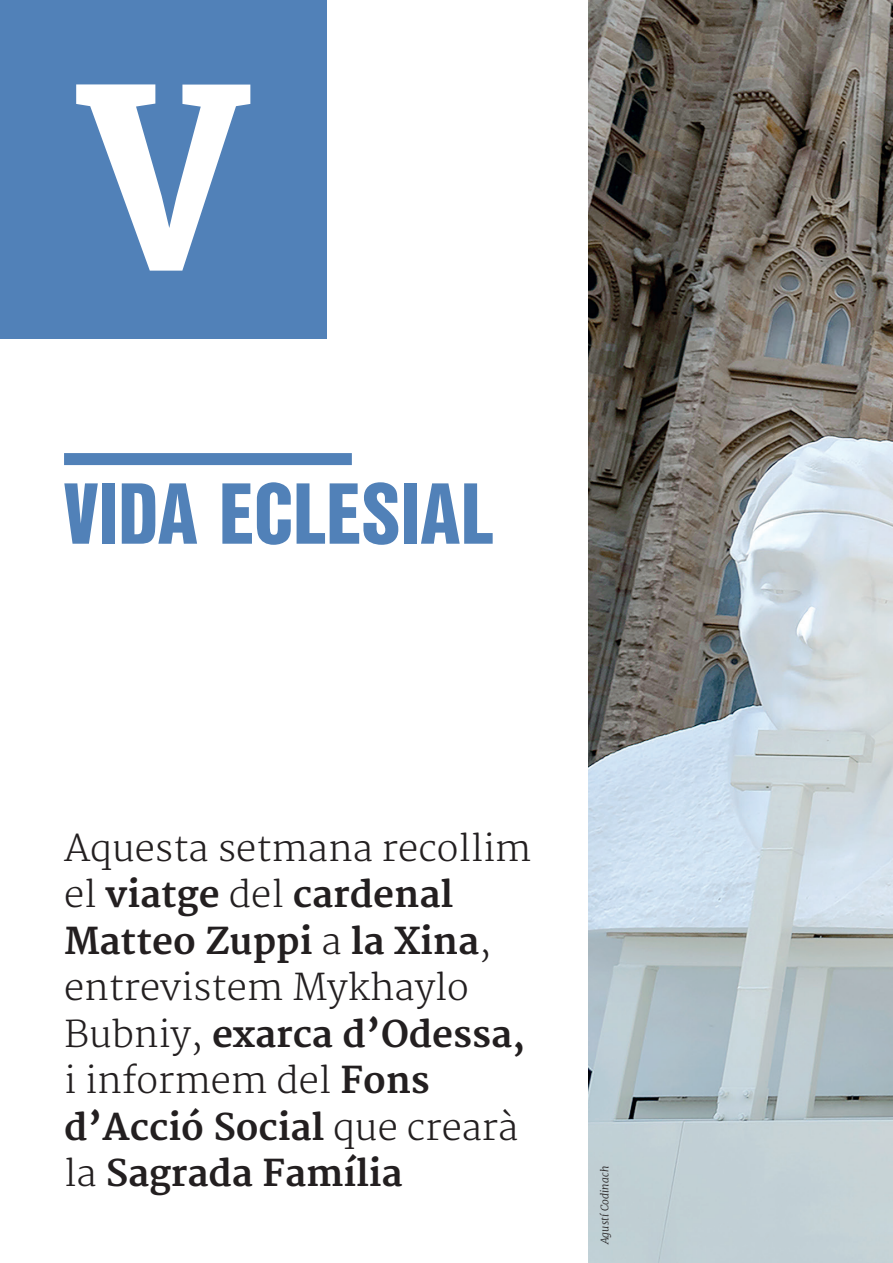
<style>
.page{position:relative;width:893px;height:1263px;background:#fff}
.page>*{position:absolute;margin:0;border:0;box-sizing:border-box;transform-origin:0 0}
.t1{font:900 84px "Nimbus San Con LOT";letter-spacing:-.005em;color:#5181b8}
.SUMARI_V_E{font:300 36px/46.5px "Merriweather";color:#231f20}
.SUMARI_V_E-2{font:700 36px "Merriweather";color:#231f20}
.CODINACHPETIT{font:italic 300 10.5px "Merriweather";letter-spacing:.01em;color:#231f20}
.s1{font-weight:700}
.s2{font-weight:300}
</style>
<div class="page">
<div style="left:0;top:0;width:326px;height:338px;background:#5181b8"></div>
<img style="left:588px;top:0;width:305px;height:1263px">
<div style="left:64px;top:453px;width:288px;height:12px;background:#5181b8"></div>
<svg style="left:76px;top:84px;width:174px;height:187px"></svg>
<p class="t1" style="left:64px;top:450px;width:431px">VIDA ECLESIAL</p>
<p class="SUMARI_V_E" style="left:64px;top:826px;width:469px">Aquesta setmana recollim el <span class="s1">viatge</span> del <span class="s1">cardenal<br>Matteo Zuppi</span> a <span class="s1">la Xina</span>, entrevistem Mykhaylo<br>Bubniy, <span class="s1">exarca d’Odessa, </span>i informem del <span class="s1">Fons d’Acció Social</span> que crearà</p>
<p class="SUMARI_V_E-2" style="left:64px;top:1153px;width:340px"><span class="s2">la</span> Sagrada Família</p>
<p class="CODINACHPETIT" style="left:598px;top:1244px;width:80px;rotate:-90deg">Agustí Codinach</p>
</div>
